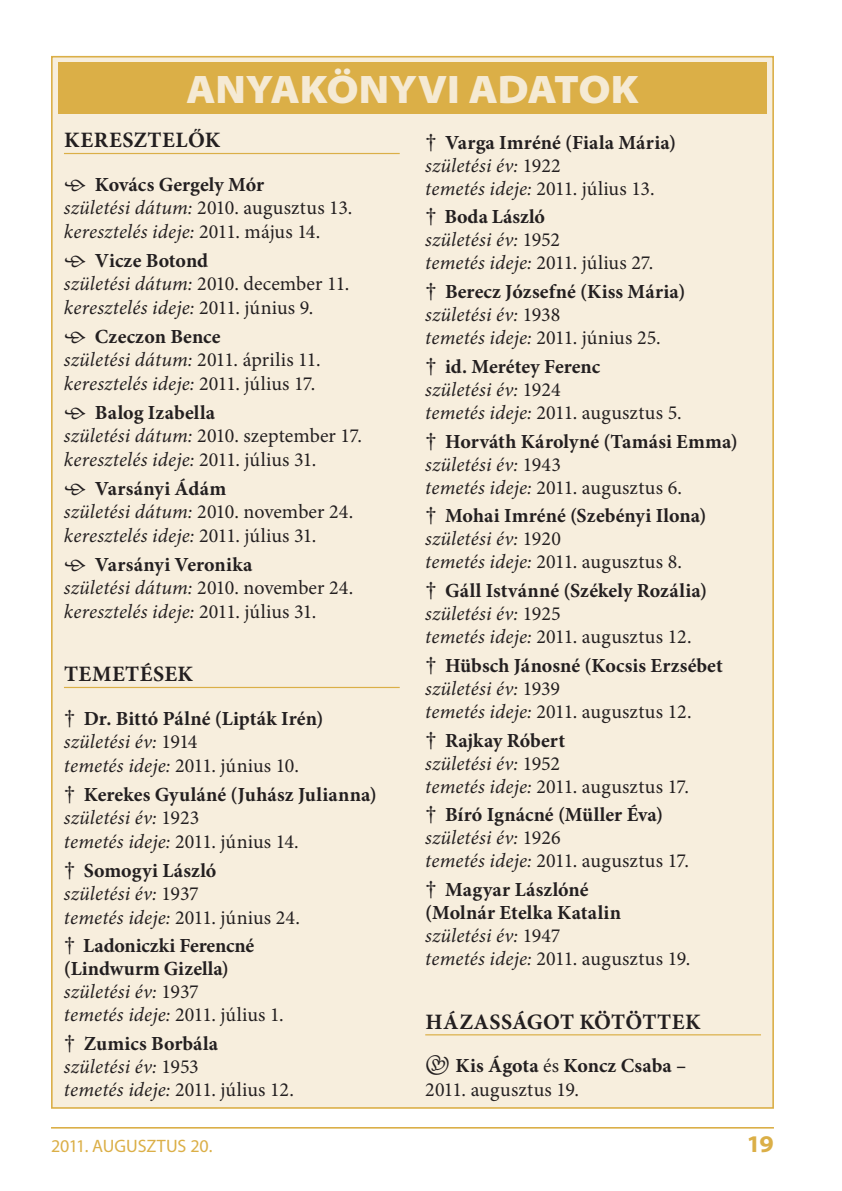
<style>
.page{position:relative;width:842px;height:1191px;background:#fff}
.page>*{position:absolute;margin:0;border:0;box-sizing:border-box;transform-origin:0 0}
.t1{font:900 semi-expanded 40px "Myriad Pro";letter-spacing:-.01em;color:#f5ead4}
.t2{font:700 semi-expanded 24px "Myriad Pro";color:#dbaf47}
.t3{font:700 22px "Minion Pro";letter-spacing:.02em;color:#231f20}
.t4{font:italic 20px/23.4px "Minion Pro";letter-spacing:.01em;color:#231f20}
.t5{font:700 20px/23px "Minion Pro";letter-spacing:.005em;color:#231f20}
.t6{font:18px "Myriad Pro";letter-spacing:-.005em;color:#dbaf47}
.s1{font-style:normal;font-size:24px}
.s2{font-weight:700;font-style:normal}
.s3{font-style:normal}
.s4{font-weight:400;font-size:24px}
.s5{font-weight:400;font-style:italic}
.s6{font-weight:400}
.s7{font-weight:400;font-size:22px}
</style>
<div class="page">
<hr style="left:51px;top:1127px;width:723px;height:1px;background:#dbaf47">
<div style="left:52px;top:57px;width:721px;height:1051px;background:#f7eedd"></div>
<hr style="left:64px;top:153px;width:336px;height:1px;background:#dbaf47">
<hr style="left:64px;top:687px;width:336px;height:1px;background:#dbaf47">
<hr style="left:425px;top:1034px;width:336px;height:1px;background:#dbaf47">
<div style="left:58px;top:62px;width:709px;height:51px;background:#dbaf47"></div>
<h1 class="t1" style="left:186px;top:74px;width:454px">ANYAKÖNYVI ADATOK</h1>
<p class="t3" style="left:64px;top:131px;width:158px">KERESZTELŐK</p>
<p class="t4" style="left:64px;top:174px;width:290px"><span class="s1">•</span> <span class="s2">Kovács Gergely Mór<br></span>születési dátum: <span class="s3">2010. augusztus 13. </span>keresztelés ideje: <span class="s3">2011. május 14.</span></p>
<p class="t4" style="left:64px;top:250px;width:287px"><span class="s1">•</span> <span class="s2">Vicze Botond<br></span>születési dátum: <span class="s3">2010. december 11. </span>keresztelés ideje: <span class="s3">2011. június 9.</span></p>
<p class="t4" style="left:64px;top:326px;width:258px"><span class="s1">•</span> <span class="s2">Czeczon Bence<br></span>születési dátum: <span class="s3">2011. április 11. </span>keresztelés ideje: <span class="s3">2011. július 17.</span></p>
<p class="t4" style="left:64px;top:402px;width:299px"><span class="s1">•</span> <span class="s2">Balog Izabella<br></span>születési dátum: <span class="s3">2010. szeptember 17. </span>keresztelés ideje: <span class="s3">2011. július 31.</span></p>
<p class="t4" style="left:64px;top:478px;width:291px"><span class="s1">•</span> <span class="s2">Varsányi Ádám<br></span>születési dátum: <span class="s3">2010. november 24. </span>keresztelés ideje: <span class="s3">2011. július 31.</span></p>
<p class="t4" style="left:64px;top:554px;width:291px"><span class="s1">•</span> <span class="s2">Varsányi Veronika<br></span>születési dátum: <span class="s3">2010. november 24. </span>keresztelés ideje: <span class="s3">2011. július 31.</span></p>
<p class="t3" style="left:64px;top:665px;width:130px">TEMETÉSEK</p>
<p class="t5" style="left:64px;top:708px;width:261px"><span class="s4">†</span> Dr. Bittó Pálné (Lipták Irén) <span class="s5">születési év:</span> <span class="s6">1914<br></span><span class="s5">temetés ideje:</span> <span class="s6">2011. június 10.</span></p>
<p class="t5" style="left:64px;top:784px;width:314px"><span class="s4">†</span> Kerekes Gyuláné (Juhász Julianna) <span class="s5">születési év:</span> <span class="s6">1923<br></span><span class="s5">temetés ideje:</span> <span class="s6">2011. június 14.</span></p>
<p class="t4" style="left:64px;top:860px;width:238px"><span class="s1">†</span> <span class="s2">Somogyi László<br></span>születési év: <span class="s3">1937<br></span>temetés ideje: <span class="s3">2011. június 24.</span></p>
<p class="t5" style="left:64px;top:936px;width:221px"><span class="s4">†</span> Ladoniczki Ferencné (Lindwurm Gizella) <span class="s5">születési év:</span> <span class="s6">1937<br></span><span class="s5">temetés ideje:</span> <span class="s6">2011. július 1.</span></p>
<p class="t4" style="left:64px;top:1033px;width:232px"><span class="s1">†</span> <span class="s2">Zumics Borbála<br></span>születési év: <span class="s3">1953<br></span>temetés ideje: <span class="s3">2011. július 12.</span></p>
<p class="t4" style="left:425px;top:132px;width:252px"><span class="s1">†</span> <span class="s2">Varga Imréné (Fiala Mária) </span>születési év: <span class="s3">1922<br></span>temetés ideje: <span class="s3">2011. július 13.</span></p>
<p class="t4" style="left:425px;top:207px;width:230px"><span class="s1">†</span> <span class="s2">Boda László<br></span>születési év: <span class="s3">1952<br></span>temetés ideje: <span class="s3">2011. július 27.</span></p>
<p class="t5" style="left:425px;top:282px;width:262px"><span class="s4">†</span> Berecz Józsefné (Kiss Mária) <span class="s5">születési év:</span> <span class="s6">1938<br></span><span class="s5">temetés ideje:</span> <span class="s6">2011. június 25.</span></p>
<p class="t4" style="left:425px;top:357px;width:258px"><span class="s1">†</span> <span class="s2">id. Merétey Ferenc<br></span>születési év: <span class="s3">1924<br></span>temetés ideje: <span class="s3">2011. augusztus 5.</span></p>
<p class="t5" style="left:425px;top:431px;width:314px"><span class="s4">†</span> Horváth Károlyné (Tamási Emma) <span class="s5">születési év:</span> <span class="s6">1943<br></span><span class="s5">temetés ideje:</span> <span class="s6">2011. augusztus 6.</span></p>
<p class="t5" style="left:425px;top:506px;width:283px"><span class="s4">†</span> Mohai Imréné (Szebényi Ilona) <span class="s5">születési év:</span> <span class="s6">1920<br></span><span class="s5">temetés ideje:</span> <span class="s6">2011. augusztus 8.</span></p>
<p class="t5" style="left:425px;top:581px;width:283px"><span class="s4">†</span> Gáll Istvánné (Székely Rozália) <span class="s5">születési év:</span> <span class="s6">1925<br></span><span class="s5">temetés ideje:</span> <span class="s6">2011. augusztus 12.</span></p>
<p class="t5" style="left:425px;top:655px;width:299px"><span class="s4">†</span> Hübsch Jánosné (Kocsis Erzsébet <span class="s5">születési év:</span> <span class="s6">1939<br></span><span class="s5">temetés ideje:</span> <span class="s6">2011. augusztus 12.</span></p>
<p class="t4" style="left:425px;top:730px;width:265px"><span class="s1">†</span> <span class="s2">Rajkay Róbert<br></span>születési év: <span class="s3">1952<br></span>temetés ideje: <span class="s3">2011. augusztus 17.</span></p>
<p class="t4" style="left:425px;top:805px;width:265px"><span class="s1">†</span> <span class="s2">Bíró Ignácné (Müller Éva) </span>születési év: <span class="s3">1926<br></span>temetés ideje: <span class="s3">2011. augusztus 17.</span></p>
<p class="t5" style="left:425px;top:879px;width:266px"><span class="s4">†</span> Magyar Lászlóné<br>(Molnár Etelka Katalin <span class="s5">születési év:</span> <span class="s6">1947<br></span><span class="s5">temetés ideje:</span> <span class="s6">2011. augusztus 19.</span></p>
<p class="t3" style="left:425px;top:1012px;width:277px">HÁZASSÁGOT KÖTÖTTEK</p>
<p class="t5" style="left:425px;top:1055px;width:263px;line-height:23.6px"><span class="s7">•</span> Kis Ágota <span class="s6">és</span> Koncz Csaba –<br><span class="s6">2011. augusztus 19.</span></p>
<p class="t6" style="left:51px;top:1139px;width:163px">2011. AUGUSZTUS 20.</p>
<p class="t2" style="left:746px;top:1135px;width:29px">19</p>
</div>
